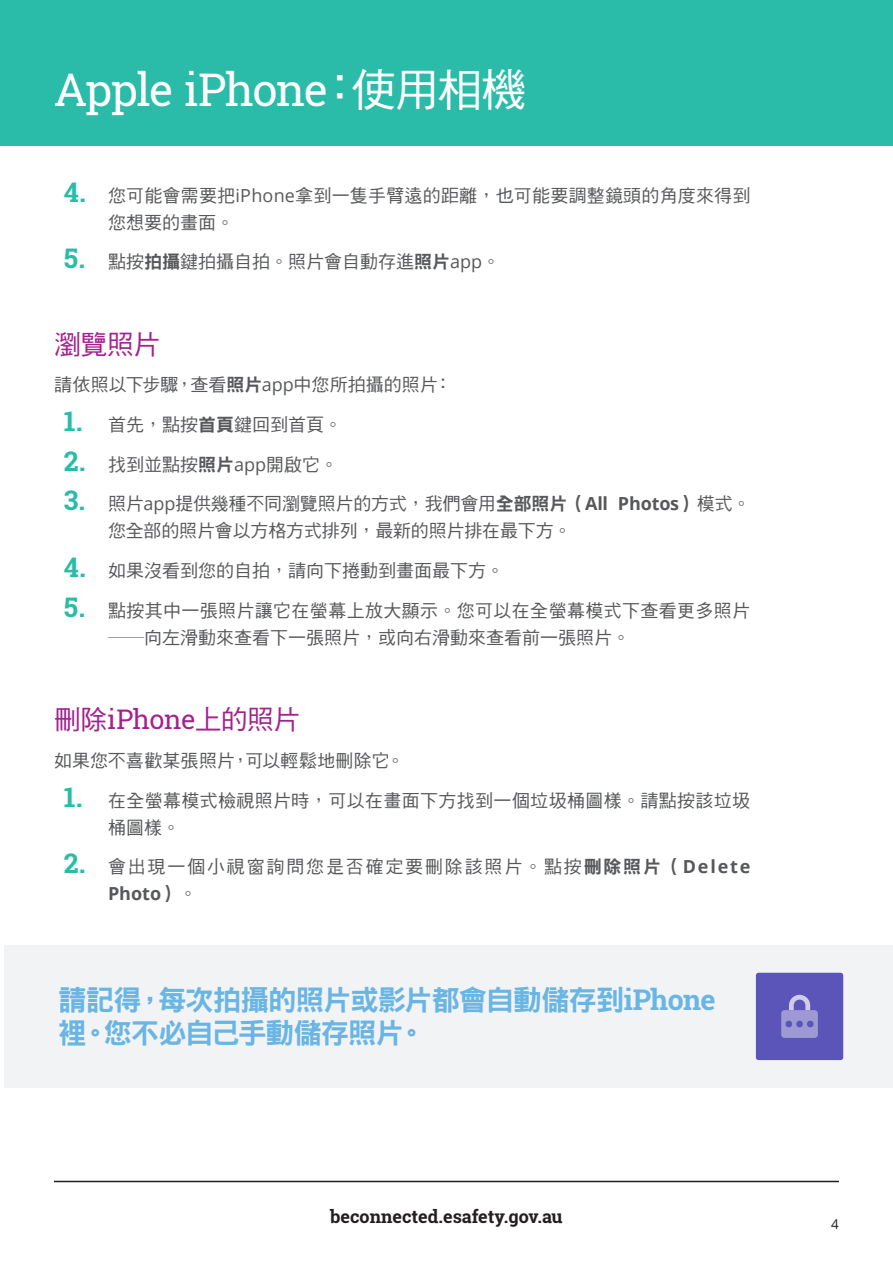
<style>
.page{position:relative;width:893px;height:1263px;background:#fff}
.page>*{position:absolute;margin:0;border:0;box-sizing:border-box;transform-origin:0 0}
.t1{font:45px "Roboto Slab";letter-spacing:-.035em;color:#fff}
.t2{font:28.5px/33px "DF Hei Std W9";letter-spacing:-.035em;color:#69b5e4}
.t3{font:27px "DF Hei Std W5";letter-spacing:-.03em;color:#a3228e}
.t4{font:18px/27px "DF Hei Std W5";color:#57585a}
.t5{font:18px/27px "DF Hei Std W5";letter-spacing:.02em;color:#57585a}
.t6{font:18px "DF Hei Std W5";letter-spacing:.1em;color:#57585a}
.t7{font:700 18px "Roboto Slab";color:#231f20}
.t8{font:700 18px "Open Sans";color:#57585a}
.t9{font:13.5px "Open Sans";color:#231f20}
.s1{font-family:"DF Hei Std W5"}
.s2{font-family:"Roboto Slab";font-weight:700;font-size:27px;color:#2abca8}
.s3{font-family:"Open Sans"}
.s4{font-family:"DF Hei Std W9"}
.s5{font-family:"Open Sans";font-weight:700}
.s6{font-family:"Roboto Slab"}
.s7{font-family:"DF Hei Std W9";font-weight:400}
.s8{font-family:"DF Hei Std W5";font-weight:400}
.s9{font-family:"Roboto Slab";font-weight:700}
</style>
<div class="page">
<hr style="left:54px;top:1181px;width:785px;height:1px;background:#231f20">
<div style="left:0;top:0;width:893px;height:145px;background:#2abca8"></div>
<div style="left:4px;top:945px;width:889px;height:143px;background:#f2f3f4"></div>
<div style="left:756px;top:973px;width:87px;height:87px;background:#5c55b9;border-radius:3px"></div>
<svg style="left:789px;top:995px;width:21px;height:15px"></svg>
<div style="left:781px;top:1010px;width:37px;height:28px;background:#9c99d4;border-radius:3px"></div>
<div style="left:796px;top:1021px;width:7px;height:6px;background:#5c55b9;border-radius:50%"></div>
<div style="left:807px;top:1021px;width:7px;height:6px;background:#5c55b9;border-radius:50%"></div>
<div style="left:785px;top:1021px;width:7px;height:6px;background:#5c55b9;border-radius:50%"></div>
<h1 class="t1" style="left:54px;top:59px;width:474px">Apple iPhone<span class="s1">：使用相機</span></h1>
<p class="t4" style="left:108px;top:181px;width:644px;text-indent:-44px"><span class="s2">4.</span> 您可能會需要把<span class="s3">iPhone</span>拿到一隻手臂遠的距離，也可能要調整鏡頭的角度來得到您想要的畫面。</p>
<p class="t4" style="left:64px;top:248px;width:438px"><span class="s2">5.</span> 點按<span class="s4">拍攝</span>鍵拍攝自拍。照片會自動存進<span class="s4">照片</span><span class="s3">app</span>。</p>
<h3 class="t3" style="left:54px;top:329px;width:108px">瀏覽照片</h3>
<p class="t4" style="left:54px;top:371px;width:400px">請依照以下步驟，查看<span class="s4">照片</span><span class="s3">app</span>中您所拍攝的照片：</p>
<p class="t4" style="left:64px;top:411px;width:280px"><span class="s2">1.</span> 首先，點按<span class="s4">首頁</span>鍵回到首頁。</p>
<p class="t4" style="left:64px;top:450px;width:276px"><span class="s2">2.</span> 找到並點按<span class="s4">照片</span><span class="s3">app</span>開啟它。</p>
<p class="t4" style="left:108px;top:490px;width:644px;text-indent:-44px"><span class="s2">3.</span> 照片<span class="s3">app</span>提供幾種不同瀏覽照片的方式，我們會用<span class="s4">全部照片（</span><span class="s5">All Photos</span><span class="s4">）</span>模式。您全部的照片會以方格方式排列，最新的照片排在最下方。</p>
<p class="t4" style="left:64px;top:557px;width:442px"><span class="s2">4.</span> 如果沒看到您的自拍，請向下捲動到畫面最下方。</p>
<p class="t5" style="left:108px;top:597px;width:644px;text-indent:-44px"><span class="s2">5.</span> 點按其中一張照片讓它在螢幕上放大顯示。您可以在全螢幕模式下查看更多照片──向左滑動來查看下一張照片，或向右滑動來查看前一張照片。</p>
<h3 class="t3" style="left:54px;top:705px;width:248px">刪除<span class="s6">iPhone</span>上的照片</h3>
<p class="t4" style="left:54px;top:747px;width:352px">如果您不喜歡某張照片，可以輕鬆地刪除它。</p>
<p class="t5" style="left:108px;top:786px;width:644px;text-indent:-44px"><span class="s2">1.</span> 在全螢幕模式檢視照片時，可以在畫面下方找到一個垃圾桶圖樣。請點按該垃圾桶圖樣。</p>
<p class="t6" style="left:64px;top:857px;width:688px"><span class="s2">2.</span> 會出現一個小視窗詢問您是否確定要刪除該照片。點按<span class="s4">刪除照片（</span><span class="s5">Delete</span></p>
<p class="t8" style="left:108px;top:881px;width:91px">Photo<span class="s7">）</span><span class="s8">。</span></p>
<h2 class="t2" style="left:58px;top:983px;width:659px">請記得，每次拍攝的照片或影片都會自動儲存到<span class="s9">iPhone</span>裡。您不必自己手動儲存照片。</h2>
<p class="t7" style="left:330px;top:1204px;width:234px">beconnected.esafety.gov.au</p>
<p class="t9" style="left:831px;top:1214px;width:9px">4</p>
</div>
